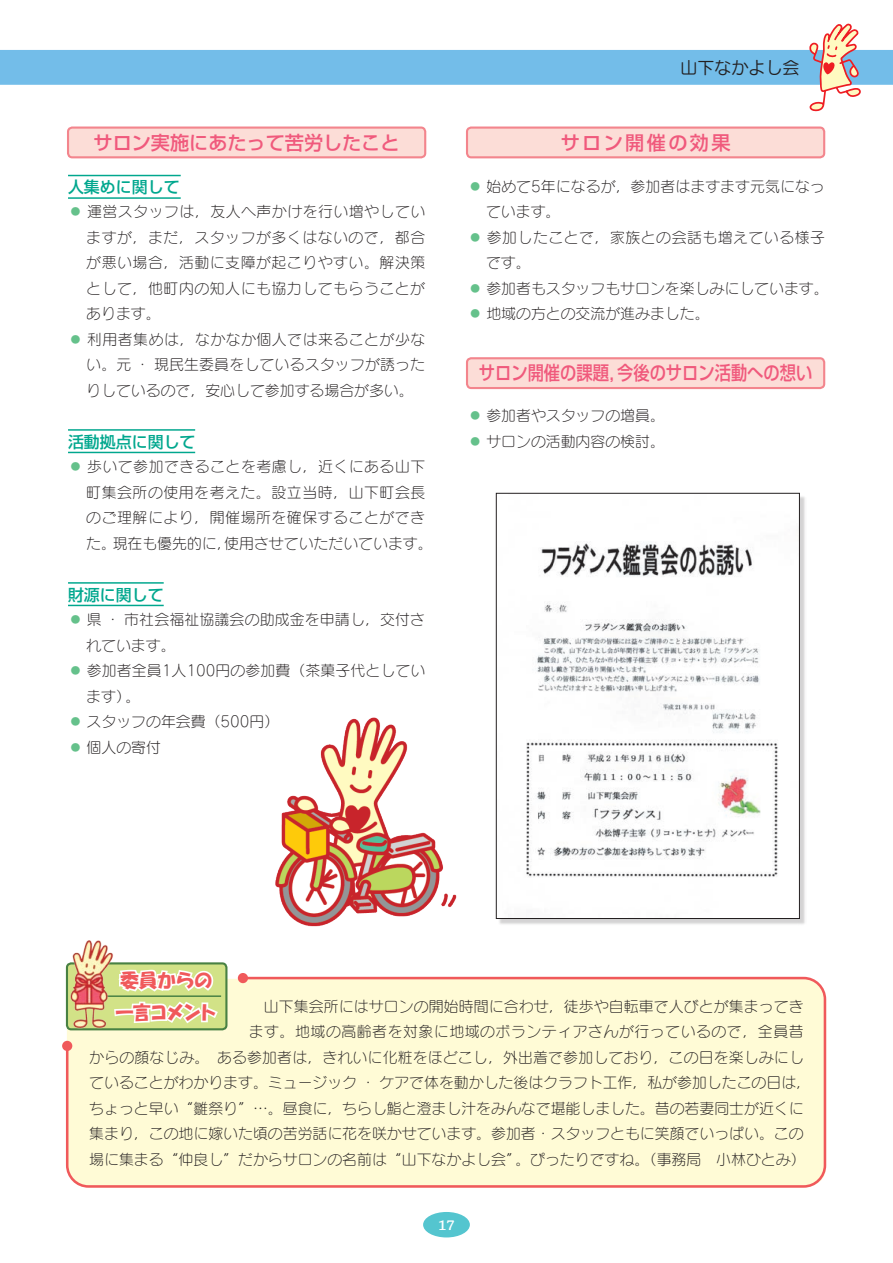
<style>
.page{position:relative;width:893px;height:1263px;background:#fff}
.page>*{position:absolute;margin:0;border:0;box-sizing:border-box;transform-origin:0 0}
.t1{font:500 19.2px "Shin Go Pro";color:#f0597c;scale:.85 1}
.t2{font:500 19.2px "Shin Go Pro";color:#f0597c}
.t3{font:19.2px/32px "FGSEPP1";letter-spacing:-.045em;color:#f0595b}
.t4{font:500 19.2px "Shin Go Pro";letter-spacing:.125em;color:#f0597c}
.t5{font:16.95px "Seurat Pro M";color:#231f20}
.t6{font:500 15.9px "Shin Go Pro";color:#00a78e}
.t7{font:14.85px/25.5px "Seurat Pro L";letter-spacing:.01em;color:#231f20}
.t8{font:14.85px/25.5px "Seurat Pro L";letter-spacing:.035em;color:#231f20}
.t9{font:600 14.85px "Chaparral Pro";color:#fff}
.s1{color:#65c18b}
</style>
<div class="page">
<div style="left:66px;top:975px;width:761px;height:213px;background:#fffbd6"></div>
<div style="left:238px;top:973px;width:10px;height:10px;background:#f0595b;border-radius:50%"></div>
<div style="left:62px;top:1041px;width:10px;height:10px;background:#f0595b;border-radius:50%"></div>
<div style="left:67px;top:963px;width:159px;height:66px;background:#d2e287;border-radius:4px"></div>
<div style="left:66px;top:962px;width:161px;height:68px;border:2px solid #488143;border-radius:4px"></div>
<hr style="left:72px;top:995px;width:149px;height:2px;background:#488143">
<div style="left:497px;top:494px;width:310px;height:432px;background:#231f20;opacity:.2"></div>
<img style="left:498px;top:495px;width:300px;height:422px">
<div style="left:496px;top:493px;width:304px;height:426px;border:1px solid #231f20"></div>
<svg style="left:0;top:23px;width:893px;height:89px"></svg>
<div style="left:68px;top:128px;width:357px;height:29px;background:#fcddd7;border-radius:4px"></div>
<div style="left:67px;top:126px;width:359px;height:32px;border:2px solid #f3858d;border-radius:4px"></div>
<div style="left:467px;top:128px;width:357px;height:29px;background:#fcddd7;border-radius:4px"></div>
<div style="left:466px;top:126px;width:359px;height:32px;border:2px solid #f3858d;border-radius:4px"></div>
<div style="left:467px;top:358px;width:357px;height:30px;background:#fcddd7;border-radius:4px"></div>
<div style="left:466px;top:357px;width:359px;height:32px;border:2px solid #f3858d;border-radius:4px"></div>
<img style="left:65px;top:940px;width:47px;height:90px">
<hr style="left:68px;top:175px;width:113px;height:1px;background:#00a78e">
<hr style="left:68px;top:197px;width:113px;height:2px;background:#00a78e">
<hr style="left:68px;top:429px;width:127px;height:2px;background:#00a78e">
<hr style="left:68px;top:452px;width:127px;height:1px;background:#00a78e">
<hr style="left:68px;top:582px;width:96px;height:2px;background:#00a78e">
<hr style="left:68px;top:605px;width:96px;height:1px;background:#00a78e">
<svg style="left:112px;top:429px;width:108px;height:628px"></svg>
<img style="left:275px;top:717px;width:182px;height:210px">
<div style="left:423px;top:1212px;width:47px;height:25px;background:#54c5cf;border-radius:50%"></div>
<p class="t5" style="left:681px;top:56px;width:121px">山下なかよし会</p>
<p class="t2" style="left:94px;top:126px;width:308px">サロン実施にあたって苦労したこと</p>
<p class="t4" style="left:561px;top:126px;width:171px">サロン開催の効果</p>
<p class="t6" style="left:68px;top:174px;width:113px">人集めに関して</p>
<p class="t8" style="left:68px;top:198px;width:359px"><span class="s1">◦</span> 運営スタッフは，友人へ声かけを行い増やしてい</p>
<p class="t8" style="left:86px;top:224px;width:340px">ますが，まだ，スタッフが多くはないので，都合</p>
<p class="t8" style="left:86px;top:249px;width:340px">が悪い場合，活動に支障が起こりやすい。解決策</p>
<p class="t8" style="left:86px;top:275px;width:340px">として，他町内の知人にも協力してもらうことが</p>
<p class="t7" style="left:86px;top:300px;width:76px">あります。</p>
<p class="t8" style="left:68px;top:326px;width:359px"><span class="s1">◦</span> 利用者集めは，なかなか個人では来ることが少な</p>
<p class="t7" style="left:86px;top:351px;width:340px">い。元・現民生委員をしているスタッフが誘った</p>
<p class="t7" style="left:86px;top:377px;width:329px">りしているので，安心して参加する場合が多い。</p>
<p class="t6" style="left:68px;top:429px;width:129px">活動拠点に関して</p>
<p class="t8" style="left:86px;top:453px;width:348px;text-indent:-18px"><span class="s1">◦</span> 歩いて参加できることを考慮し，近くにある山下町集会所の使用を考えた。設立当時，山下町会長のご理解により，開催場所を確保することができた。現在も優先的に，使用させていただいています。</p>
<p class="t6" style="left:68px;top:582px;width:97px">財源に関して</p>
<p class="t7" style="left:68px;top:606px;width:359px"><span class="s1">◦</span> 県・市社会福祉協議会の助成金を申請し，交付さ</p>
<p class="t7" style="left:86px;top:632px;width:91px">れています。</p>
<p class="t7" style="left:68px;top:657px;width:359px"><span class="s1">◦</span> 参加者全員1人100円の参加費（茶菓子代としてい</p>
<p class="t7" style="left:86px;top:683px;width:55px">ます）。</p>
<p class="t7" style="left:68px;top:709px;width:213px"><span class="s1">◦</span> スタッフの年会費（500円）</p>
<p class="t7" style="left:68px;top:734px;width:95px"><span class="s1">◦</span> 個人の寄付</p>
<p class="t7" style="left:468px;top:173px;width:359px"><span class="s1">◦</span> 始めて5年になるが，参加者はますます元気になっ</p>
<p class="t7" style="left:486px;top:198px;width:76px">ています。</p>
<p class="t8" style="left:468px;top:224px;width:359px"><span class="s1">◦</span> 参加したことで，家族との会話も増えている様子</p>
<p class="t7" style="left:486px;top:249px;width:46px">です。</p>
<p class="t7" style="left:468px;top:275px;width:362px"><span class="s1">◦</span> 参加者もスタッフもサロンを楽しみにしています。</p>
<p class="t7" style="left:468px;top:300px;width:243px"><span class="s1">◦</span> 地域の方との交流が進みました。</p>
<p class="t1" style="left:479px;top:357px;width:394px">サロン開催の課題，今後のサロン活動への想い</p>
<p class="t7" style="left:468px;top:402px;width:199px"><span class="s1">◦</span> 参加者やスタッフの増員。<span class="s1">◦</span> サロンの活動内容の検討。</p>
<p class="t3" style="left:116px;top:964px;width:103px">委員からの一言コメント</p>
<p class="t7" style="left:249px;top:993px;width:556px">　山下集会所にはサロンの開始時間に合わせ，徒歩や自転車で人びとが集まってき</p>
<p class="t8" style="left:249px;top:1018px;width:556px">ます。地域の高齢者を対象に地域のボランティアさんが行っているので，全員昔</p>
<p class="t7" style="left:89px;top:1044px;width:716px">からの顔なじみ。　ある参加者は，きれいに化粧をほどこし，外出着で参加しており，この日を楽しみにし</p>
<p class="t7" style="left:89px;top:1069px;width:723px">ていることがわかります。ミュージック・ケアで体を動かした後はクラフト工作，私が参加したこの日は，</p>
<p class="t7" style="left:89px;top:1095px;width:716px">ちょっと早い“雛祭り”…。昼食に，ちらし鮨と澄まし汁をみんなで堪能しました。昔の若妻同士が近くに</p>
<p class="t7" style="left:89px;top:1120px;width:716px">集まり，この地に嫁いた頃の苦労話に花を咲かせています。参加者・スタッフともに笑顔でいっぱい。この</p>
<p class="t7" style="left:89px;top:1146px;width:718px">場に集まる“仲良し”だからサロンの名前は“山下なかよし会”。ぴったりですね。（事務局　小林ひとみ）</p>
<p class="t9" style="left:438px;top:1216px;width:18px">17</p>
</div>
